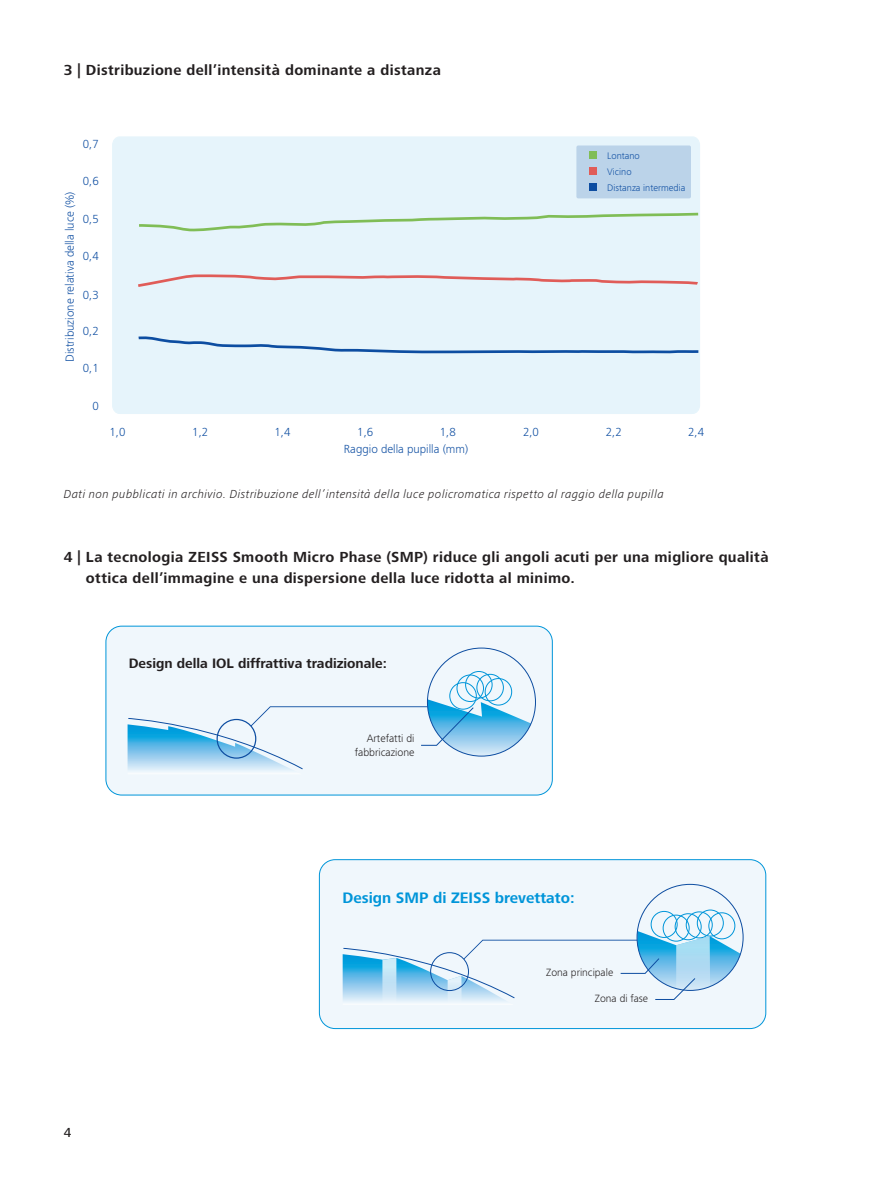
<style>
.page{position:relative;width:893px;height:1178px;background:#fff}
.page>*{position:absolute;margin:0;border:0;box-sizing:border-box;transform-origin:0 0}
.t1{font:700 15.6px "ZEISS Frutiger Next W1 G";color:#0095d9}
.t2{font:700 15px/21.1px "ZEISS Frutiger Next W1 G";letter-spacing:.025em;color:#231f20}
.t3{font:700 14.1px "ZEISS Frutiger Next W1 G";color:#231f20}
.t4{font:500 13.5px "ZEISS Frutiger Next W1 G";color:#231f20}
.t5{font:300 12.15px "ZEISS Frutiger Next W1 G";color:#0d4da1}
.t6{font:italic 300 12px "ZEISS Frutiger Next W1 G";letter-spacing:.035em;color:#231f20}
.t7{font:300 12px "ZEISS Frutiger Next W1 G";color:#0d4da1}
.t8{font:300 10.95px/13.2px "ZEISS Frutiger Next W1 G";color:#231f20;text-align:right}
.t9{font:300 10.8px "ZEISS Frutiger Next W1 G";color:#231f20}
.t10{font:300 9.75px "ZEISS Frutiger Next W1 G";color:#0d4da1}
</style>
<div class="page">
<div style="left:106px;top:626px;width:446px;height:169px;background:#f0f7fc;border-radius:16px"></div>
<div style="left:449px;top:682px;width:28px;height:27px;border:1px solid #0095d9;border-radius:50%"></div>
<div style="left:457px;top:675px;width:27px;height:27px;border:1px solid #0095d9;border-radius:50%"></div>
<div style="left:465px;top:671px;width:27px;height:27px;border:1px solid #0095d9;border-radius:50%"></div>
<div style="left:477px;top:674px;width:27px;height:27px;border:1px solid #0095d9;border-radius:50%"></div>
<div style="left:485px;top:678px;width:27px;height:27px;border:1px solid #0095d9;border-radius:50%"></div>
<svg style="left:128px;top:699px;width:403px;height:71px"></svg>
<div style="left:105px;top:626px;width:448px;height:169px;border:1px solid #0095d9;border-radius:16px"></div>
<div style="left:319px;top:860px;width:447px;height:168px;background:#f0f7fc;border-radius:16px"></div>
<div style="left:651px;top:911px;width:26px;height:27px;border:1px solid #0095d9;border-radius:50%"></div>
<div style="left:663px;top:915px;width:26px;height:26px;border:1px solid #0095d9;border-radius:50%"></div>
<div style="left:675px;top:913px;width:26px;height:27px;border:1px solid #0095d9;border-radius:50%"></div>
<div style="left:686px;top:911px;width:26px;height:27px;border:1px solid #0095d9;border-radius:50%"></div>
<div style="left:697px;top:910px;width:27px;height:26px;border:1px solid #0095d9;border-radius:50%"></div>
<div style="left:708px;top:912px;width:27px;height:27px;border:1px solid #0095d9;border-radius:50%"></div>
<svg style="left:343px;top:931px;width:397px;height:70px"></svg>
<div style="left:430px;top:952px;width:39px;height:39px;border:1px solid #0d4da1;border-radius:50%"></div>
<div style="left:319px;top:859px;width:447px;height:170px;border:1px solid #0095d9;border-radius:16px"></div>
<div style="left:112px;top:136px;width:588px;height:278px;background:#e6f4fb"></div>
<div style="left:576px;top:145px;width:115px;height:53px;background:#bbd3e9;border-radius:2px"></div>
<div style="left:589px;top:167px;width:7px;height:8px;background:#e05c58"></div>
<div style="left:589px;top:183px;width:7px;height:8px;background:#0d4da1"></div>
<div style="left:589px;top:152px;width:7px;height:7px;background:#80bd56"></div>
<svg style="left:136px;top:273px;width:564px;height:15px"></svg>
<svg style="left:136px;top:335px;width:564px;height:20px"></svg>
<svg style="left:136px;top:211px;width:564px;height:22px"></svg>
<p class="t2" style="left:64px;top:58px;width:379px">3 | Distribuzione dell’intensità dominante a distanza</p>
<p class="t7" style="left:83px;top:136px;width:17px">0,7</p>
<p class="t5" style="left:61px;top:362px;width:172px;rotate:-90deg">Distribuzione relativa della luce (%)</p>
<p class="t7" style="left:83px;top:173px;width:17px">0,6</p>
<p class="t7" style="left:83px;top:211px;width:17px">0,5</p>
<p class="t7" style="left:83px;top:248px;width:17px">0,4</p>
<p class="t7" style="left:83px;top:287px;width:17px">0,3</p>
<p class="t7" style="left:83px;top:323px;width:17px">0,2</p>
<p class="t7" style="left:83px;top:360px;width:17px">0,1</p>
<p class="t7" style="left:92px;top:397px;width:8px">0</p>
<p class="t10" style="left:607px;top:149px;width:34px">Lontano</p>
<p class="t10" style="left:607px;top:181px;width:80px">Distanza intermedia</p>
<p class="t10" style="left:607px;top:165px;width:26px">Vicino</p>
<p class="t7" style="left:109px;top:424px;width:17px">1,0</p>
<p class="t7" style="left:192px;top:424px;width:17px">1,2</p>
<p class="t7" style="left:275px;top:424px;width:17px">1,4</p>
<p class="t7" style="left:357px;top:424px;width:17px">1,6</p>
<p class="t7" style="left:440px;top:424px;width:17px">1,8</p>
<p class="t7" style="left:523px;top:424px;width:17px">2,0</p>
<p class="t7" style="left:606px;top:424px;width:17px">2,2</p>
<p class="t7" style="left:688px;top:424px;width:17px">2,4</p>
<p class="t7" style="left:344px;top:441px;width:126px">Raggio della pupilla (mm)</p>
<p class="t6" style="left:64px;top:486px;width:602px">Dati non pubblicati in archivio. Distribuzione dell’intensità della luce policromatica rispetto al raggio della pupilla</p>
<p class="t2" style="left:86px;top:546px;width:684px;text-indent:-22px">4 | La tecnologia ZEISS Smooth Micro Phase (SMP) riduce gli angoli acuti per una migliore qualità ottica dell’immagine e una dispersione della luce ridotta al minimo.</p>
<p class="t3" style="left:129px;top:653px;width:260px">Design della IOL diffrattiva tradizionale:</p>
<p class="t8" style="left:355px;top:731px;width:61px">Artefatti di fabbricazione</p>
<p class="t1" style="left:342px;top:887px;width:234px">Design SMP di ZEISS brevettato:</p>
<p class="t4" style="left:64px;top:1123px;width:9px">4</p>
<p class="t9" style="left:546px;top:965px;width:68px">Zona principale</p>
<p class="t9" style="left:595px;top:991px;width:55px">Zona di fase</p>
</div>
